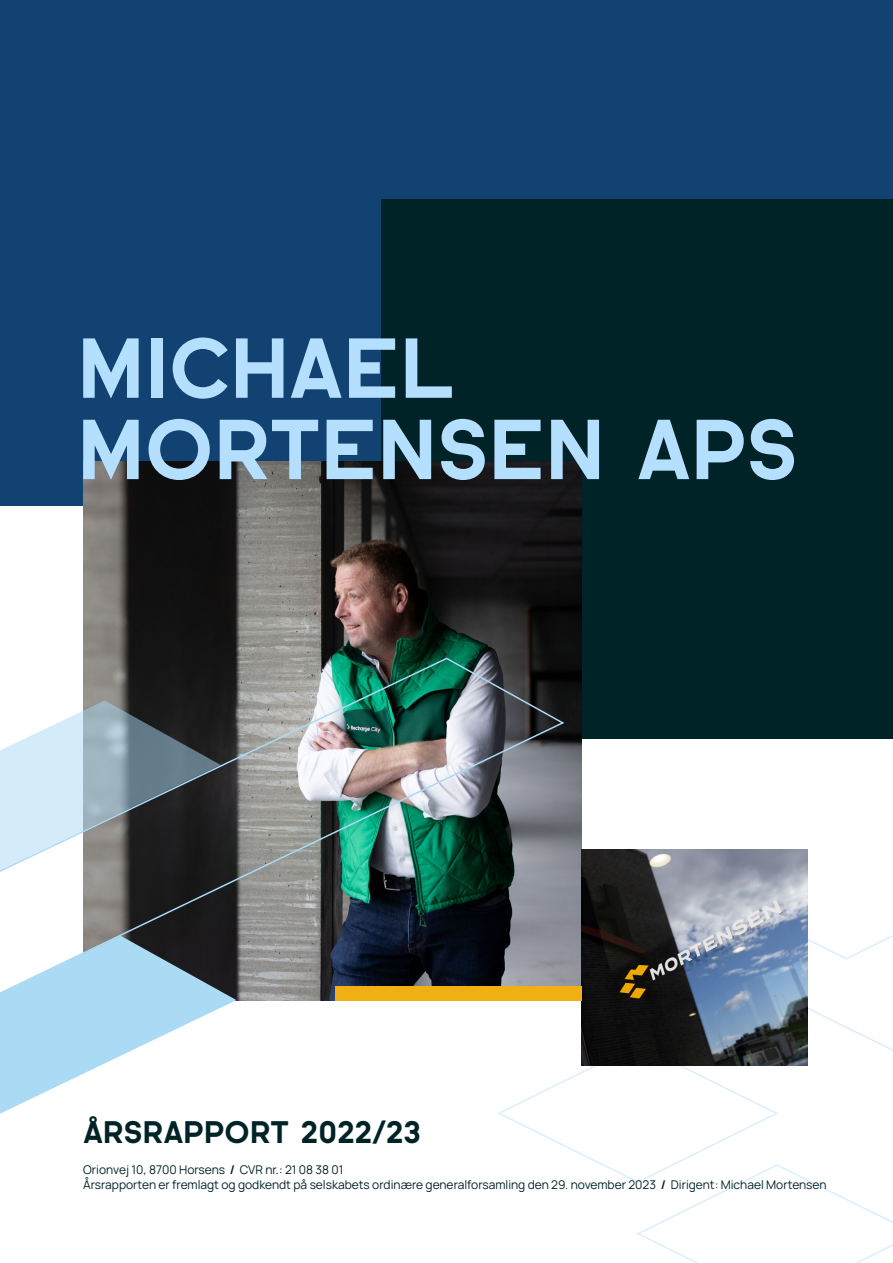
<style>
.page{position:relative;width:893px;height:1263px;background:#fff}
.page>*{position:absolute;margin:0;border:0;box-sizing:border-box;transform-origin:0 0}
.t1{font:700 81.3px "Sul Sans";color:#b5dfff}
.t2{font:700 29.85px "Sul Sans";color:#002328}
.Brødtekst{font:12px "Manrope";color:#002328}
.s1{font-weight:700}
</style>
<div class="page">
<svg style="left:566px;top:935px;width:327px;height:328px"></svg>
<div style="left:0;top:0;width:893px;height:505px;background:#124271"></div>
<div style="left:381px;top:199px;width:512px;height:540px;background:#002328"></div>
<img style="left:83px;top:462px;width:499px;height:524px">
<img style="left:582px;top:849px;width:226px;height:216px">
<div style="left:335px;top:986px;width:247px;height:15px;background:#f0af13"></div>
<svg style="left:0;top:657px;width:566px;height:490px"></svg>
<svg style="left:0;top:936px;width:236px;height:178px"></svg>
<p class="t1" style="left:77px;top:320px;width:379px">MICHAEL</p>
<p class="t1" style="left:77px;top:402px;width:722px">MORTENSEN APS</p>
<p class="t2" style="left:83px;top:1114px;width:339px">ÅRSRAPPORT 2022/23</p>
<p class="Brødtekst" style="left:83px;top:1160px;width:262px">Orionvej 10, 8700 Horsens <span class="s1">/</span> CVR nr.: 21 08 38 01</p>
<p class="Brødtekst" style="left:83px;top:1175px;width:745px">Årsrapporten er fremlagt og godkendt på selskabets ordinære generalforsamling den 29. november 2023 <span class="s1">/</span> Dirigent: Michael Mortensen</p>
</div>
